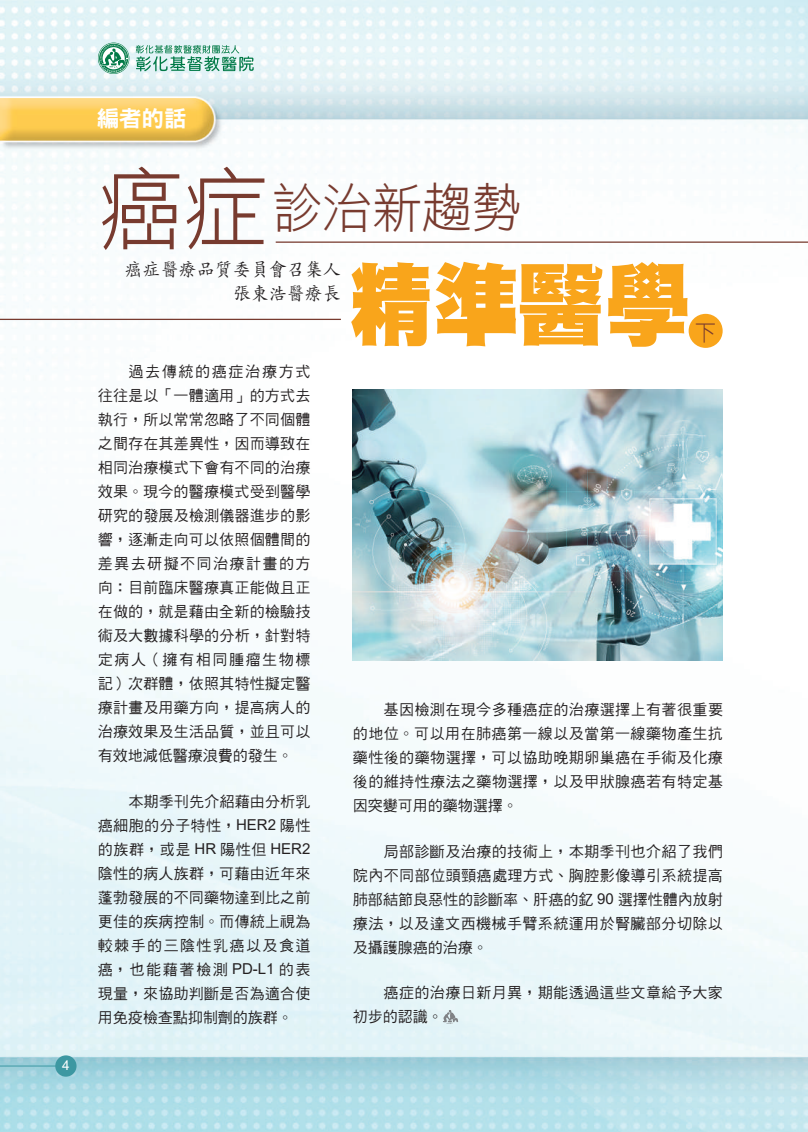
<style>
.page{position:relative;width:808px;height:1132px;background:#fff}
.page>*{position:absolute;margin:0;border:0;box-sizing:border-box;transform-origin:0 0}
.t1{font:90px "DF Hei UB HKP BF";color:#f9a51b;scale:.95 1}
.t2{font:52.5px "DF Hei Lt HKP BF";color:#783b2f;scale:.95 1}
.t3{font:22.5px "DFN Hei XB HKP BF";color:#fff}
.t4{font:22.5px "DF Hei Lt HKP BF";color:#783b2f;scale:.95 1}
.t5{font:500 18px/24px "Zen Kai";color:#231f20;text-align:right}
.t6{font:15px/24px "DF Hei Md HKP BF";letter-spacing:.015em;color:#231f20;text-align:justify}
.t7{font:13.5px "Arial";color:#fff}
.s1{font-size:89.25px}
.s2{font-family:"Arial"}
</style>
<div class="page">
<img style="left:0;top:0;width:808px;height:1131px">
<svg style="left:443px;top:1009px;width:15px;height:14px"></svg>
<hr style="left:276px;top:241px;width:532px;height:2px;background:#783b2f">
<hr style="left:0;top:318px;width:341px;height:2px;background:#783b2f">
<div style="left:689px;top:314px;width:34px;height:34px;background:#f9a51b;border-radius:50%"></div>
<img style="left:353px;top:389px;width:370px;height:271px">
<div style="left:55px;top:1054px;width:22px;height:22px;background:#3d98a2;border-radius:50%"></div>
<hr style="left:0;top:1065px;width:63px;height:1px;background:#3d98a2">
<svg style="left:136px;top:45px;width:118px;height:26px;background:#99cbbb"></svg>
<svg style="left:98px;top:43px;width:31px;height:31px"></svg>
<svg style="left:98px;top:43px;width:31px;height:30px"></svg>
<svg style="left:99px;top:44px;width:29px;height:29px"></svg>
<svg style="left:100px;top:45px;width:27px;height:27px"></svg>
<p class="t7" style="left:62px;top:1056px;width:9px">4</p>
<h3 class="t3" style="left:97px;top:107px;width:91px">編者的話</h3>
<h2 class="t2" style="left:98px;top:181px;width:448px"><span class="s1">癌症</span>診治新趨勢</h2>
<h1 class="t1" style="left:348px;top:259px;width:361px">精準醫學</h1>
<p class="t5" style="left:125px;top:257px;width:218px">癌症醫療品質委員會召集人張東浩醫療長</p>
<h3 class="t4" style="left:695px;top:321px;width:24px">下</h3>
<p class="t6" style="left:98px;top:360px;width:214px;text-indent:31px">過去傳統的癌症治療方式往往是以「一體適用」的方式去執行，所以常常忽略了不同個體之間存在其差異性，因而導致在相同治療模式下會有不同的治療效果。現今的醫療模式受到醫學研究的發展及檢測儀器進步的影響，逐漸走向可以依照個體間的差異去研擬不同治療計畫的方向：目前臨床醫療真正能做且正在做的，就是藉由全新的檢驗技術及大數據科學的分析，針對特定病人（擁有相同腫瘤生物標記）次群體，依照其特性擬定醫療計畫及用藥方向，提高病人的治療效果及生活品質，並且可以有效地減低醫療浪費的發生。</p>
<p class="t6" style="left:98px;top:789px;width:214px;text-indent:31px">本期季刊先介紹藉由分析乳癌細胞的分子特性，<span class="s2">HER2</span> 陽性的族群，或是 <span class="s2">HR</span> 陽性但 <span class="s2">HER2</span>陰性的病人族群，可藉由近年來蓬勃發展的不同藥物達到比之前更佳的疾病控制。而傳統上視為較棘手的三陰性乳癌以及食道癌，也能藉著檢測 <span class="s2">PD-L1</span> 的表現量，來協助判斷是否為適合使用免疫檢查點抑制劑的族群。</p>
<p class="t6" style="left:353px;top:698px;width:371px;text-indent:31px">基因檢測在現今多種癌症的治療選擇上有著很重要的地位。可以用在肺癌第一線以及當第一線藥物產生抗藥性後的藥物選擇，可以協助晚期卵巢癌在手術及化療後的維持性療法之藥物選擇，以及甲狀腺癌若有特定基因突變可用的藥物選擇。</p>
<p class="t6" style="left:353px;top:839px;width:371px;text-indent:31px">局部診斷及治療的技術上，本期季刊也介紹了我們院內不同部位頭頸癌處理方式、胸腔影像導引系統提高肺部結節良惡性的診斷率、肝癌的釔 <span class="s2">90</span> 選擇性體內放射療法，以及達文西機械手臂系統運用於腎臟部分切除以及攝護腺癌的治療。</p>
<p class="t6" style="left:353px;top:980px;width:371px;text-indent:31px">癌症的治療日新月異，期能透過這些文章給予大家初步的認識。</p>
</div>
